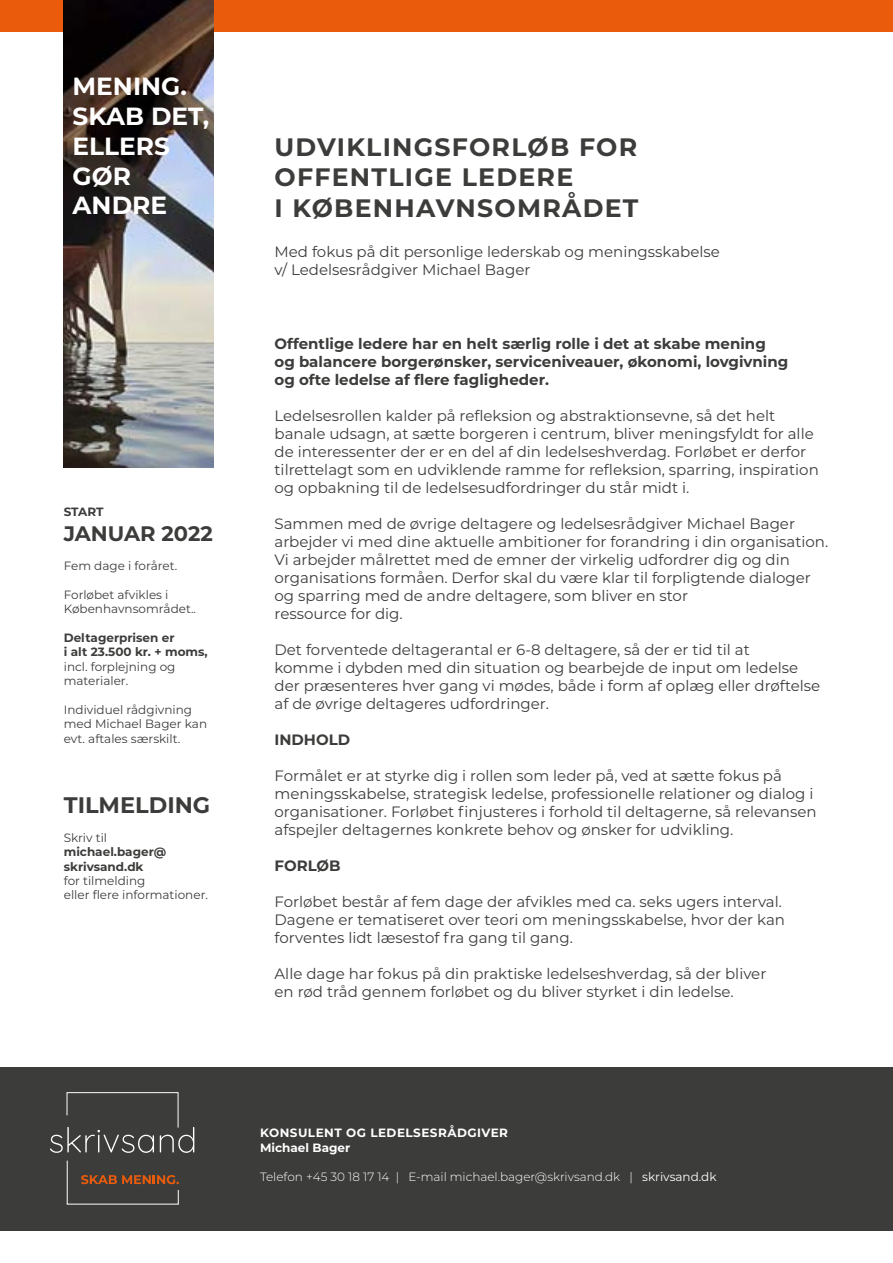
<style>
.page{position:relative;width:893px;height:1263px;background:#fff}
.page>*{position:absolute;margin:0;border:0;box-sizing:border-box;transform-origin:0 0}
.t1{font:700 25.2px/30.3px "Montserrat";letter-spacing:.05em;color:#3c3c3b}
.t2{font:700 24.75px/29.7px "Montserrat";color:#fff}
.t3{font:700 22.5px "Montserrat";color:#3c3c3b}
.t4{font:700 21px "Montserrat";color:#3c3c3b}
.t5{font:15px/18px "Montserrat";color:#3c3c3b}
.t6{font:700 15px/18px "Montserrat";color:#3c3c3b}
.t7{font:12px/14.4px "Montserrat";color:#3c3c3b}
.t8{font:700 12px/14.4px "Montserrat";color:#3c3c3b}
.t9{font:300 12px "Montserrat";color:#fff}
.t10{font:700 12px/14.4px "Montserrat";letter-spacing:.04em;color:#fff}
.s1{font-weight:400}
</style>
<div class="page">
<div style="left:0;top:1067px;width:893px;height:164px;background:#3c3c3b"></div>
<div style="left:0;top:0;width:893px;height:32px;background:#ea5b0b"></div>
<svg style="left:50px;top:1092px;width:144px;height:61px"></svg>
<svg style="left:66px;top:1160px;width:113px;height:45px"></svg>
<img style="left:64px;top:0;width:149px;height:468px">
<h2 class="t2" style="left:73px;top:70px;width:138px">MENING.<br>SKAB DET,<br>ELLERS<br>GØR<br>ANDRE</h2>
<p class="t8" style="left:64px;top:504px;width:41px">START</p>
<h3 class="t4" style="left:64px;top:518px;width:151px">JANUAR 2022</h3>
<p class="t7" style="left:64px;top:558px;width:115px">Fem dage i foråret.</p>
<p class="t7" style="left:64px;top:587px;width:134px">Forløbet afvikles i<br>Københavnsområdet..</p>
<p class="t8" style="left:64px;top:630px;width:145px">Deltagerprisen er<br>i alt 23.500 kr. + moms,</p>
<p class="t7" style="left:64px;top:659px;width:113px">incl. forplejning og materialer.</p>
<p class="t7" style="left:64px;top:702px;width:145px">Individuel rådgivning med Michael Bager kan evt. aftales særskilt.</p>
<h3 class="t3" style="left:64px;top:789px;width:148px">TILMELDING</h3>
<p class="t7" style="left:64px;top:830px;width:45px">Skriv til</p>
<p class="t8" style="left:64px;top:844px;width:104px">michael.bager@ skrivsand.dk</p>
<p class="t7" style="left:64px;top:873px;width:146px">for tilmelding<br>eller flere informationer.</p>
<h1 class="t1" style="left:275px;top:131px;width:365px">UDVIKLINGSFORLØB FOR<br>OFFENTLIGE LEDERE<br>I KØBENHAVNSOMRÅDET</h1>
<p class="t5" style="left:275px;top:242px;width:447px">Med fokus på dit personlige lederskab og meningsskabelse v/ Ledelsesrådgiver Michael Bager</p>
<p class="t6" style="left:275px;top:334px;width:515px">Offentlige ledere har en helt særlig rolle i det at skabe mening og balancere borgerønsker, serviceniveauer, økonomi, lovgivning og ofte ledelse af flere fagligheder.</p>
<p class="t5" style="left:275px;top:407px;width:546px">Ledelsesrollen kalder på refleksion og abstraktionsevne, så det helt banale udsagn, at sætte borgeren i centrum, bliver meningsfyldt for alle de interessenter der er en del af din ledelseshverdag. Forløbet er derfor tilrettelagt som en udviklende ramme for refleksion, sparring, inspiration og opbakning til de ledelsesudfordringer du står midt i.</p>
<p class="t5" style="left:275px;top:515px;width:555px">Sammen med de øvrige deltagere og ledelsesrådgiver Michael Bager arbejder vi med dine aktuelle ambitioner for forandring i din organisation.<br>Vi arbejder målrettet med de emner der virkelig udfordrer dig og din organisations formåen. Derfor skal du være klar til forpligtende dialoger og sparring med de andre deltagere, som bliver en stor<br>ressource for dig.</p>
<p class="t5" style="left:275px;top:641px;width:547px">Det forventede deltagerantal er 6-8 deltagere, så der er tid til at<br>komme i dybden med din situation og bearbejde de input om ledelse der præsenteres hver gang vi mødes, både i form af oplæg eller drøftelse af de øvrige deltageres udfordringer.</p>
<p class="t6" style="left:275px;top:730px;width:77px">INDHOLD</p>
<p class="t5" style="left:275px;top:767px;width:544px">Formålet er at styrke dig i rollen som leder på, ved at sætte fokus på meningsskabelse, strategisk ledelse, professionelle relationer og dialog i organisationer. Forløbet finjusteres i forhold til deltagerne, så relevansen afspejler deltagernes konkrete behov og ønsker for udvikling.</p>
<p class="t6" style="left:275px;top:856px;width:68px">FORLØB</p>
<p class="t5" style="left:275px;top:893px;width:512px">Forløbet består af fem dage der afvikles med ca. seks ugers interval.<br>Dagene er tematiseret over teori om meningsskabelse, hvor der kan forventes lidt læsestof fra gang til gang.</p>
<p class="t5" style="left:275px;top:965px;width:493px">Alle dage har fokus på din praktiske ledelseshverdag, så der bliver en rød tråd gennem forløbet og du bliver styrket i din ledelse.</p>
<p class="t10" style="left:260px;top:1125px;width:250px">KONSULENT OG LEDELSESRÅDGIVER<br>Michael Bager</p>
<p class="t9" style="left:260px;top:1168px;width:458px">Telefon +45 30 18 17 14 | E-mail michael.bager@skrivsand.dk | <span class="s1">skrivsand.dk</span></p>
</div>
